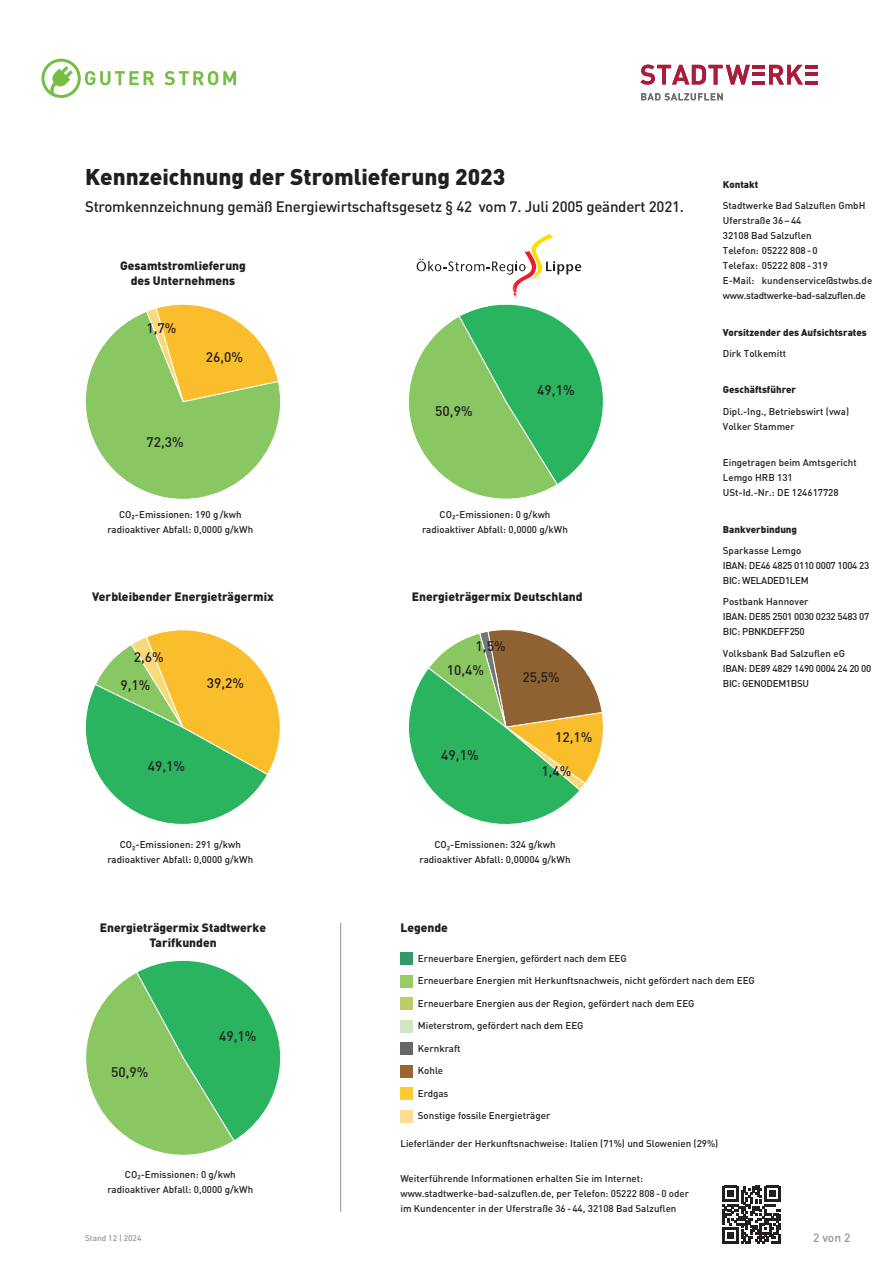
<style>
.page{position:relative;width:893px;height:1263px;background:#fff}
.page>*{position:absolute;margin:0;border:0;box-sizing:border-box;transform-origin:0 0}
.t1{font:900 22.5px "DIN Pro";color:#231f20}
.t2{font:500 15px "DIN Pro";letter-spacing:-.015em;color:#231f20}
.t3{font:500 13.8px "DIN";color:#231f20}
.t4{font:900 12px/14.4px "DIN Pro";color:#231f20;text-align:center}
.t5{font:500 12px "DIN Pro";color:#939598}
.t6{font:500 9.75px/10.5px "DIN Pro";color:#231f20}
.t7{font:500 9.75px/15px "DIN";color:#231f20}
.t8{font:500 9.75px/15px "DIN";letter-spacing:-.03em;color:#231f20}
.t9{font:900 9.75px "DIN Pro";color:#231f20}
.t10{font:500 8.25px "DIN Pro";color:#939598}
</style>
<div class="page">
<svg style="left:722px;top:1185px;width:59px;height:59px"></svg>
<svg style="left:640px;top:65px;width:178px;height:20px"></svg>
<svg style="left:641px;top:93px;width:82px;height:7px"></svg>
<svg style="left:41px;top:59px;width:113px;height:39px"></svg>
<svg style="left:164px;top:71px;width:72px;height:14px"></svg>
<svg style="left:417px;top:234px;width:164px;height:64px"></svg>
<hr style="left:340px;top:923px;width:1px;height:289px;background:#939598">
<div style="left:400px;top:952px;width:13px;height:13px;background:#396"></div>
<div style="left:400px;top:975px;width:13px;height:13px;background:#9c6"></div>
<div style="left:400px;top:997px;width:13px;height:13px;background:#bdcc66"></div>
<div style="left:400px;top:1020px;width:13px;height:13px;background:#d0e5c1"></div>
<div style="left:400px;top:1042px;width:13px;height:13px;background:#666"></div>
<div style="left:400px;top:1065px;width:13px;height:13px;background:#963"></div>
<div style="left:400px;top:1087px;width:13px;height:13px;background:#fc3"></div>
<div style="left:400px;top:1110px;width:13px;height:13px;background:#ffdd91"></div>
<svg style="left:86px;top:304px;width:194px;height:195px"></svg>
<svg style="left:409px;top:304px;width:195px;height:195px"></svg>
<svg style="left:85px;top:960px;width:196px;height:195px"></svg>
<svg style="left:85px;top:629px;width:196px;height:196px"></svg>
<svg style="left:408px;top:629px;width:196px;height:196px"></svg>
<h1 class="t1" style="left:85px;top:162px;width:422px">Kennzeichnung der Stromlieferung 2023</h1>
<h2 class="t2" style="left:85px;top:196px;width:601px">Stromkennzeichnung gemäß Energiewirtschaftsgesetz § 42 vom 7. Juli 2005 geändert 2021.</h2>
<p class="t4" style="left:120px;top:258px;width:127px">Gesamtstromlieferung des Unternehmens</p>
<h3 class="t3" style="left:146px;top:319px;width:32px">1,7%</h3>
<h3 class="t3" style="left:206px;top:348px;width:39px">26,0%</h3>
<h3 class="t3" style="left:146px;top:433px;width:39px">72,3%</h3>
<p class="t6" style="left:119px;top:509px;width:124px">CO -Emissionen: 190 g /kwh</p>
<p class="t6" style="left:107px;top:513px;width:147px;text-indent:24px">²<br>radioaktiver Abfall: 0,0000 g/kWh</p>
<p class="t4" style="left:92px;top:589px;width:183px">Verbleibender Energieträgermix</p>
<h3 class="t3" style="left:134px;top:648px;width:31px">2,6%</h3>
<h3 class="t3" style="left:121px;top:676px;width:31px">9,1%</h3>
<h3 class="t3" style="left:207px;top:674px;width:39px">39,2%</h3>
<h3 class="t3" style="left:148px;top:757px;width:39px">49,1%</h3>
<p class="t6" style="left:120px;top:839px;width:123px">CO -Emissionen: 291 g/kwh</p>
<p class="t6" style="left:107px;top:843px;width:147px;text-indent:25px">²<br>radioaktiver Abfall: 0,0000 g/kWh</p>
<p class="t4" style="left:100px;top:920px;width:168px">Energieträgermix Stadtwerke<br>Tarifkunden</p>
<h3 class="t3" style="left:435px;top:403px;width:39px">50,9%</h3>
<h3 class="t3" style="left:537px;top:382px;width:39px">49,1%</h3>
<p class="t6" style="left:440px;top:509px;width:112px">CO -Emissionen: 0 g/kwh</p>
<p class="t6" style="left:422px;top:513px;width:147px;text-indent:30px">²<br>radioaktiver Abfall: 0,0000 g/kWh</p>
<p class="t4" style="left:412px;top:589px;width:172px">Energieträgermix Deutschland</p>
<h3 class="t3" style="left:476px;top:637px;width:32px">1,5%</h3>
<h3 class="t3" style="left:447px;top:661px;width:39px">10,4%</h3>
<h3 class="t3" style="left:522px;top:668px;width:39px">25,5%</h3>
<h3 class="t3" style="left:441px;top:746px;width:39px">49,1%</h3>
<h3 class="t3" style="left:555px;top:728px;width:39px">12,1%</h3>
<h3 class="t3" style="left:541px;top:762px;width:32px">1,4%</h3>
<p class="t6" style="left:434px;top:839px;width:123px">CO -Emissionen: 324 g/kwh</p>
<p class="t6" style="left:420px;top:843px;width:152px;text-indent:27px">²<br>radioaktiver Abfall: 0,00004 g/kWh</p>
<p class="t4" style="left:400px;top:920px;width:49px">Legende</p>
<p class="t9" style="left:723px;top:178px;width:37px">Kontakt</p>
<p class="t7" style="left:723px;top:198px;width:151px">Stadtwerke Bad Salzuflen GmbH<br>Uferstraße 36 – 44<br>32108 Bad Salzuflen<br>Telefon: 05222 808 - 0<br>Telefax: 05222 808 - 319<br>E-Mail: kundenservice@stwbs.de www.stadtwerke-bad-salzuflen.de</p>
<p class="t9" style="left:723px;top:326px;width:145px">Vorsitzender des Aufsichtsrates</p>
<p class="t7" style="left:723px;top:346px;width:65px">Dirk Tolkemitt</p>
<p class="t9" style="left:723px;top:383px;width:75px">Geschäftsführer</p>
<p class="t7" style="left:723px;top:403px;width:128px">Dipl.-Ing., Betriebswirt (vwa)<br>Volker Stammer</p>
<p class="t7" style="left:723px;top:455px;width:135px">Eingetragen beim Amtsgericht<br>Lemgo HRB 131<br>USt-Id.-Nr.: DE 124617728</p>
<p class="t9" style="left:723px;top:522px;width:76px">Bankverbindung</p>
<p class="t8" style="left:723px;top:543px;width:148px">Sparkasse Lemgo<br>IBAN: DE46 4825 0110 0007 1004 23<br>BIC: WELADED1LEM</p>
<p class="t8" style="left:723px;top:594px;width:148px">Postbank Hannover<br>IBAN: DE85 2501 0030 0232 5483 07<br>BIC: PBNKDEFF250</p>
<p class="t8" style="left:723px;top:645px;width:150px">Volksbank Bad Salzuflen eG<br>IBAN: DE89 4829 1490 0004 24 20 00<br>BIC: GENODEM1BSU</p>
<h3 class="t3" style="left:111px;top:1063px;width:39px">50,9%</h3>
<h3 class="t3" style="left:219px;top:1027px;width:39px">49,1%</h3>
<p class="t6" style="left:125px;top:1168px;width:112px">CO -Emissionen: 0 g/kwh</p>
<p class="t6" style="left:107px;top:1173px;width:147px;text-indent:30px">²<br>radioaktiver Abfall: 0,0000 g/kWh</p>
<p class="t6" style="left:418px;top:953px;width:210px">Erneuerbare Energien, gefördert nach dem EEG</p>
<p class="t6" style="left:418px;top:975px;width:338px">Erneuerbare Energien mit Herkunftsnachweis, nicht gefördert nach dem EEG</p>
<p class="t6" style="left:418px;top:998px;width:278px">Erneuerbare Energien aus der Region, gefördert nach dem EEG</p>
<p class="t6" style="left:418px;top:1020px;width:167px">Mieterstrom, gefördert nach dem EEG</p>
<p class="t6" style="left:418px;top:1043px;width:44px">Kernkraft</p>
<p class="t6" style="left:418px;top:1065px;width:27px">Kohle</p>
<p class="t6" style="left:418px;top:1088px;width:32px">Erdgas</p>
<p class="t6" style="left:418px;top:1110px;width:134px">Sonstige fossile Energieträger</p>
<p class="t6" style="left:400px;top:1138px;width:319px">Lieferländer der Herkunftsnachweise: Italien (71%) und Slowenien (29%)</p>
<p class="t6" style="left:400px;top:1171px;width:290px;line-height:15px">Weiterführende Informationen erhalten Sie im Internet: www.stadtwerke-bad-salzuflen.de, per Telefon: 05222 808 - 0 oder im Kundencenter in der Uferstraße 36 - 44, 32108 Bad Salzuflen</p>
<p class="t10" style="left:85px;top:1232px;width:58px">Stand 12 | 2024</p>
<p class="t5" style="left:813px;top:1230px;width:39px">2 von 2</p>
</div>
